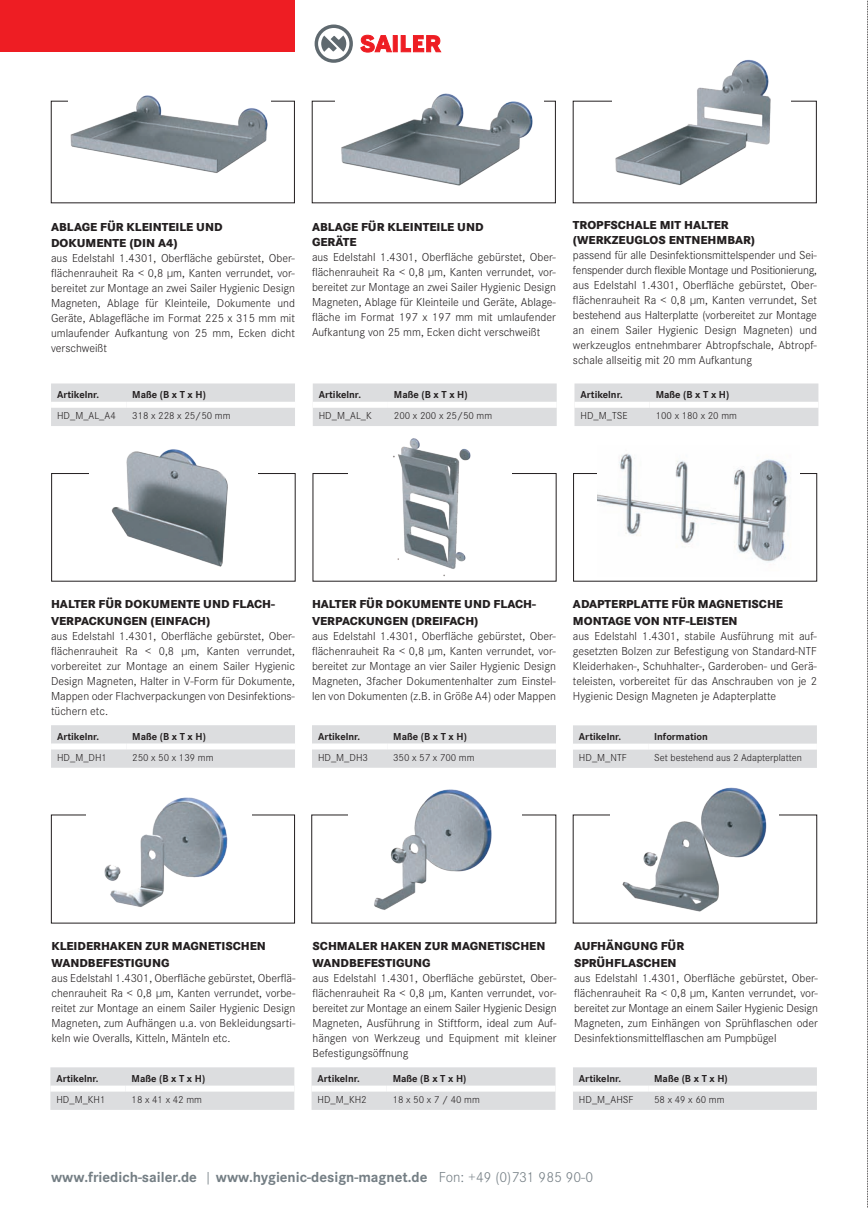
<style>
.page{position:relative;width:868px;height:1208px;background:#fff}
.page>*{position:absolute;margin:0;border:0;box-sizing:border-box;transform-origin:0 0}
.t1{font:700 15px "Corporate S";color:#747e84}
.t2{font:300 12px/15px "Corporate S";color:#231f20;text-align:justify}
.t3{font:800 12px/16.5px "Corporate S";color:#231f20}
.t4{font:300 10.5px "Corporate S";color:#231f20}
.t5{font:700 10.5px "Corporate S";color:#231f20}
.s1{font-weight:300}
</style>
<div class="page">
<div style="left:51px;top:473px;width:244px;height:108px;border:1px solid #231f20"></div>
<div style="left:51px;top:814px;width:244px;height:109px;border:1px solid #231f20"></div>
<img style="left:622px;top:787px;width:145px;height:125px">
<div style="left:50px;top:1067px;width:244px;height:42px;background:#dcdddf"></div>
<div style="left:50px;top:1085px;width:75px;height:6px;background:#fff"></div>
<div style="left:125px;top:1085px;width:169px;height:6px;background:#fff"></div>
<div style="left:311px;top:1067px;width:244px;height:42px;background:#dcdddf"></div>
<div style="left:311px;top:1085px;width:75px;height:6px;background:#fff"></div>
<div style="left:386px;top:1085px;width:169px;height:6px;background:#fff"></div>
<div style="left:573px;top:1067px;width:243px;height:42px;background:#dcdddf"></div>
<div style="left:573px;top:1085px;width:75px;height:6px;background:#fff"></div>
<div style="left:648px;top:1085px;width:168px;height:6px;background:#fff"></div>
<img style="left:87px;top:797px;width:165px;height:110px">
<img style="left:374px;top:789px;width:118px;height:121px">
<svg style="left:314px;top:25px;width:39px;height:38px"></svg>
<svg style="left:393px;top:35px;width:4px;height:17px"></svg>
<svg style="left:401px;top:35px;width:40px;height:17px"></svg>
<svg style="left:360px;top:35px;width:31px;height:17px"></svg>
<div style="left:0;top:0;width:294px;height:51px;background:#ee1d23"></div>
<img style="left:393px;top:438px;width:78px;height:139px">
<img style="left:615px;top:59px;width:156px;height:127px">
<img style="left:89px;top:449px;width:169px;height:118px">
<img style="left:70px;top:95px;width:198px;height:78px">
<div style="left:51px;top:383px;width:244px;height:43px;background:#dcdddf"></div>
<div style="left:51px;top:402px;width:75px;height:6px;background:#fff"></div>
<div style="left:126px;top:402px;width:169px;height:6px;background:#fff"></div>
<div style="left:312px;top:725px;width:244px;height:42px;background:#dcdddf"></div>
<div style="left:312px;top:743px;width:75px;height:6px;background:#fff"></div>
<div style="left:387px;top:743px;width:169px;height:6px;background:#fff"></div>
<div style="left:51px;top:725px;width:244px;height:42px;background:#dcdddf"></div>
<div style="left:51px;top:743px;width:75px;height:6px;background:#fff"></div>
<div style="left:126px;top:743px;width:169px;height:6px;background:#fff"></div>
<div style="left:574px;top:383px;width:244px;height:43px;background:#dcdddf"></div>
<div style="left:574px;top:402px;width:75px;height:6px;background:#fff"></div>
<div style="left:649px;top:402px;width:169px;height:6px;background:#fff"></div>
<div style="left:313px;top:383px;width:243px;height:43px;background:#dcdddf"></div>
<div style="left:313px;top:402px;width:75px;height:6px;background:#fff"></div>
<div style="left:388px;top:402px;width:168px;height:6px;background:#fff"></div>
<img style="left:341px;top:93px;width:192px;height:93px">
<svg style="left:867px;top:0;width:1px;height:1208px"></svg>
<img style="left:597px;top:453px;width:193px;height:110px">
<div style="left:573px;top:725px;width:243px;height:43px;background:#dcdddf"></div>
<div style="left:573px;top:743px;width:75px;height:6px;background:#fff"></div>
<div style="left:648px;top:743px;width:168px;height:6px;background:#fff"></div>
<p class="t3" style="left:51px;top:219px;width:173px">ABLAGE FÜR KLEINTEILE UND<br>DOKUMENTE (DIN A4)</p>
<p class="t2" style="left:51px;top:251px;width:245px">aus Edelstahl 1.4301, Oberfläche gebürstet, Ober&shy;flächenrauheit Ra &lt; 0,8 µm, Kanten verrundet, vor&shy;bereitet zur Montage an zwei Sailer Hygienic Design Magneten, Ablage für Kleinteile, Dokumente und Geräte, Ablagefläche im Format 225 x 315 mm mit umlaufender Aufkantung von 25 mm, Ecken dicht verschweißt</p>
<p class="t5" style="left:57px;top:388px;width:44px">Artikelnr.</p>
<p class="t5" style="left:132px;top:388px;width:75px">Maße (B x T x H)</p>
<p class="t4" style="left:57px;top:410px;width:60px">HD_M_AL_A4</p>
<p class="t4" style="left:132px;top:410px;width:100px">318 x 228 x 25/50 mm</p>
<p class="t3" style="left:312px;top:220px;width:173px;line-height:15px">ABLAGE FÜR KLEINTEILE UND<br>GERÄTE</p>
<p class="t2" style="left:312px;top:249px;width:245px">aus Edelstahl 1.4301, Oberfläche gebürstet, Ober&shy;flächenrauheit Ra &lt; 0,8 µm, Kanten verrundet, vor&shy;bereitet zur Montage an zwei Sailer Hygienic Design Magneten, Ablage für Kleinteile und Geräte, Ablage&shy;fläche im Format 197 x 197 mm mit umlaufender Aufkantung von 25 mm, Ecken dicht verschweißt</p>
<p class="t5" style="left:319px;top:388px;width:44px">Artikelnr.</p>
<p class="t5" style="left:394px;top:388px;width:75px">Maße (B x T x H)</p>
<p class="t4" style="left:319px;top:410px;width:55px">HD_M_AL_K</p>
<p class="t4" style="left:394px;top:410px;width:100px">200 x 200 x 25/50 mm</p>
<p class="t3" style="left:573px;top:217px;width:184px;line-height:15px">TROPFSCHALE MIT HALTER (WERKZEUGLOS ENTNEHMBAR)</p>
<p class="t2" style="left:573px;top:247px;width:245px">passend für alle Desinfektionsmittelspender und Sei&shy;fenspender durch flexible Montage und Positionierung, aus Edelstahl 1.4301, Oberfläche gebürstet, Ober&shy;flächenrauheit Ra &lt; 0,8 µm, Kanten verrundet, Set bestehend aus Halterplatte (vorbereitet zur Montage an einem Sailer Hygienic Design Magneten) und werkzeuglos entnehmbarer Abtropfschale, Abtropf&shy;schale allseitig mit 20 mm Aufkantung</p>
<p class="t5" style="left:580px;top:388px;width:44px">Artikelnr.</p>
<p class="t5" style="left:655px;top:388px;width:75px">Maße (B x T x H)</p>
<p class="t4" style="left:580px;top:410px;width:48px">HD_M_TSE</p>
<p class="t4" style="left:655px;top:410px;width:83px">100 x 180 x 20 mm</p>
<p class="t3" style="left:51px;top:596px;width:225px">HALTER FÜR DOKUMENTE UND FLACH-<br>VERPACKUNGEN (EINFACH)</p>
<p class="t2" style="left:51px;top:628px;width:245px">aus Edelstahl 1.4301, Oberfläche gebürstet, Ober&shy;flächenrauheit Ra &lt; 0,8 µm, Kanten verrundet, vorbereitet zur Montage an einem Sailer Hygienic Design Magneten, Halter in V-Form für Dokumente, Mappen oder Flachverpackungen von Desinfektions&shy;tüchern etc.</p>
<p class="t5" style="left:57px;top:730px;width:44px">Artikelnr.</p>
<p class="t5" style="left:132px;top:730px;width:75px">Maße (B x T x H)</p>
<p class="t4" style="left:57px;top:751px;width:51px">HD_M_DH1</p>
<p class="t4" style="left:132px;top:751px;width:83px">250 x 50 x 139 mm</p>
<p class="t3" style="left:312px;top:596px;width:225px">HALTER FÜR DOKUMENTE UND FLACH-<br>VERPACKUNGEN (DREIFACH)</p>
<p class="t2" style="left:312px;top:628px;width:245px">aus Edelstahl 1.4301, Oberfläche gebürstet, Ober&shy;flächenrauheit Ra &lt; 0,8 µm, Kanten verrundet, vor&shy;bereitet zur Montage an vier Sailer Hygienic Design Magneten, 3facher Dokumentenhalter zum Einstel&shy;len von Dokumenten (z.B. in Größe A4) oder Mappen</p>
<p class="t5" style="left:318px;top:730px;width:44px">Artikelnr.</p>
<p class="t5" style="left:393px;top:730px;width:75px">Maße (B x T x H)</p>
<p class="t4" style="left:318px;top:751px;width:51px">HD_M_DH3</p>
<p class="t4" style="left:393px;top:751px;width:83px">350 x 57 x 700 mm</p>
<p class="t3" style="left:573px;top:596px;width:211px">ADAPTERPLATTE FÜR MAGNETISCHE<br>MONTAGE VON NTF-LEISTEN</p>
<p class="t2" style="left:573px;top:628px;width:245px">aus Edelstahl 1.4301, stabile Ausführung mit auf&shy;gesetzten Bolzen zur Befestigung von Standard-NTF Kleiderhaken-, Schuhhalter-, Garderoben- und Gerä&shy;teleisten, vorbereitet für das Anschrauben von je 2<br>Hygienic Design Magneten je Adapterplatte</p>
<p class="t5" style="left:579px;top:730px;width:44px">Artikelnr.</p>
<p class="t5" style="left:654px;top:730px;width:55px">Information</p>
<p class="t4" style="left:579px;top:752px;width:49px">HD_M_NTF</p>
<p class="t4" style="left:654px;top:752px;width:149px">Set bestehend aus 2 Adapterplatten</p>
<p class="t3" style="left:51px;top:938px;width:216px">KLEIDERHAKEN ZUR MAGNETISCHEN<br>WANDBEFESTIGUNG</p>
<p class="t2" style="left:51px;top:970px;width:245px">aus Edelstahl 1.4301, Oberfläche gebürstet, Oberflä&shy;chenrauheit Ra &lt; 0,8 µm, Kanten verrundet, vorbe&shy;reitet zur Montage an einem Sailer Hygienic Design Magneten, zum Aufhängen u.a. von Bekleidungsarti&shy;keln wie Overalls, Kitteln, Mänteln etc.</p>
<p class="t5" style="left:56px;top:1072px;width:44px">Artikelnr.</p>
<p class="t5" style="left:131px;top:1072px;width:75px">Maße (B x T x H)</p>
<p class="t4" style="left:56px;top:1093px;width:51px">HD_M_KH1</p>
<p class="t4" style="left:131px;top:1093px;width:72px">18 x 41 x 42 mm</p>
<p class="t3" style="left:312px;top:938px;width:234px">SCHMALER HAKEN ZUR MAGNETISCHEN<br>WANDBEFESTIGUNG</p>
<p class="t2" style="left:312px;top:970px;width:245px">aus Edelstahl 1.4301, Oberfläche gebürstet, Ober&shy;flächenrauheit Ra &lt; 0,8 µm, Kanten verrundet, vor&shy;bereitet zur Montage an einem Sailer Hygienic Design Magneten, Ausführung in Stiftform, ideal zum Auf&shy;hängen von Werkzeug und Equipment mit kleiner Befestigungsöffnung</p>
<p class="t5" style="left:317px;top:1072px;width:44px">Artikelnr.</p>
<p class="t5" style="left:392px;top:1072px;width:75px">Maße (B x T x H)</p>
<p class="t4" style="left:317px;top:1093px;width:51px">HD_M_KH2</p>
<p class="t4" style="left:392px;top:1093px;width:89px">18 x 50 x 7 / 40 mm</p>
<p class="t3" style="left:574px;top:938px;width:112px">AUFHÄNGUNG FÜR<br>SPRÜHFLASCHEN</p>
<p class="t2" style="left:574px;top:970px;width:245px">aus Edelstahl 1.4301, Oberfläche gebürstet, Ober&shy;flächenrauheit Ra &lt; 0,8 µm, Kanten verrundet, vor&shy;bereitet zur Montage an einem Sailer Hygienic Design Magneten, zum Einhängen von Sprühflaschen oder Desinfektionsmittelflaschen am Pumpbügel</p>
<p class="t5" style="left:579px;top:1072px;width:44px">Artikelnr.</p>
<p class="t5" style="left:654px;top:1072px;width:75px">Maße (B x T x H)</p>
<p class="t4" style="left:579px;top:1093px;width:56px">HD_M_AHSF</p>
<p class="t4" style="left:654px;top:1093px;width:72px">58 x 49 x 60 mm</p>
<p class="t1" style="left:51px;top:1168px;width:543px">www.friedich-sailer.de <span class="s1">|</span> www.hygienic-design-magnet.de <span class="s1">Fon: +49 (0)731 985 90-0</span></p>
</div>
